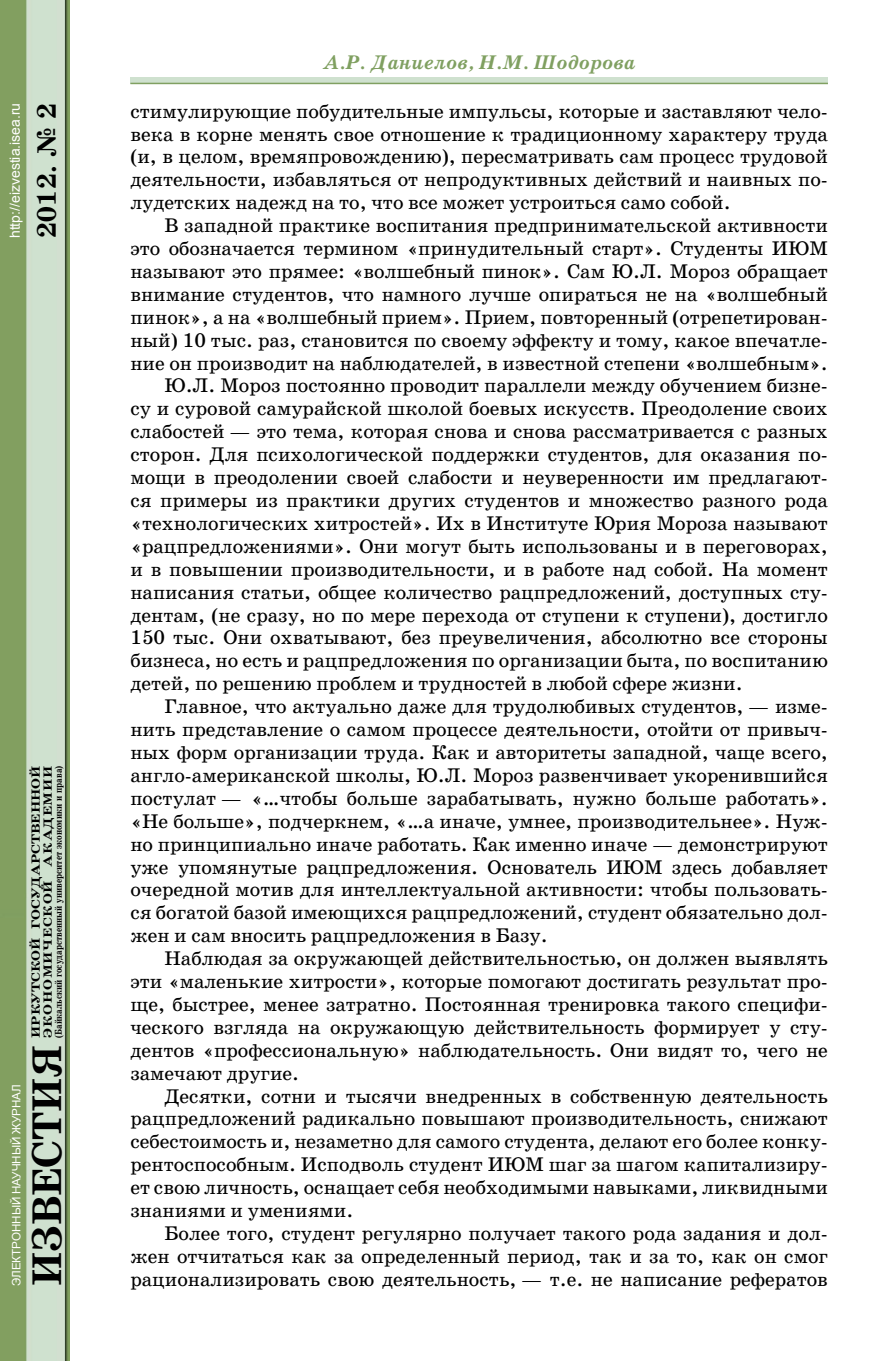
<style>
.page{position:relative;width:896px;height:1361px;background:#fff}
.page>*{position:absolute;margin:0;border:0;box-sizing:border-box;transform-origin:0 0}
.t1{font:700 42px "School Book C";color:#000}
.t2{font:700 27px "School Book C";color:#000}
.t3{font:20px/22.8px "School Book C";color:#000;text-align:justify}
.t4{font:italic 700 20px "School Book C";color:#80a061}
.t5{font:14px "Arial";color:#fff}
.t6{font:700 12px/12px "School Book C";color:#000;scale:1.25 1}
.t7{font:11.6px "Arial";color:#fff}
.t8{font:700 10px "School Book C";color:#000;scale:.85 1}
</style>
<div class="page">
<img style="left:0;top:0;width:70px;height:1361px">
<svg style="left:130px;top:77px;width:698px;height:6px;background:#cbddc9"></svg>
<hr style="left:130px;top:83px;width:698px;height:1px;background:#80a061">
<p class="t5" style="left:6px;top:238px;width:137px;rotate:-90deg">http://eizvestia.isea.ru</p>
<h2 class="t2" style="left:32px;top:238px;width:136px;rotate:-90deg">2012. № 2</h2>
<p class="t7" style="left:9px;top:1286px;width:203px;rotate:-90deg">ЭЛЕКТРОННЫЙ НАУЧНЫЙ ЖУРНАЛ</p>
<p class="t6" style="left:30px;top:1037px;width:219px;rotate:-90deg">ИРКУТСКОЙ ГОСУДАРСТВЕННОЙ<br>ЭКОНОМИЧЕСКОЙ АКАДЕМИИ</p>
<p class="t8" style="left:53px;top:1037px;width:322px;rotate:-90deg">(Байкальский государственный университет экономики и права)</p>
<h1 class="t1" style="left:23px;top:1286px;width:243px;rotate:-90deg">ИЗВЕСТИЯ</h1>
<p class="t4" style="left:323px;top:51px;width:314px">А.Р. Даниелов, Н.М. Шодорова</p>
<p class="t3" style="left:130px;top:100px;width:699px">стимулирующие побудительные импульсы, которые и заставляют чело&shy;века в корне менять свое отношение к традиционному характеру труда (и, в целом, времяпровождению), пересматривать сам процесс трудовой деятельности, избавляться от непродуктивных действий и наивных по&shy;лудетских надежд на то, что все может устроиться само собой.</p>
<p class="t3" style="left:164px;top:214px;width:665px">В западной практике воспитания предпринимательской активности</p>
<p class="t3" style="left:130px;top:237px;width:699px">это обозначается термином «принудительный старт». Студенты ИЮМ</p>
<p class="t3" style="left:130px;top:260px;width:699px">называют это прямее: «волшебный пинок». Сам Ю.Л. Мороз обращает</p>
<p class="t3" style="left:130px;top:283px;width:699px">внимание студентов, что намного лучше опираться не на «волшебный</p>
<p class="t3" style="left:130px;top:306px;width:699px">пинок», а на «волшебный прием». Прием, повторенный (отрепетирован-</p>
<p class="t3" style="left:130px;top:329px;width:699px">ный) 10 тыс. раз, становится по своему эффекту и тому, какое впечатле-</p>
<p class="t3" style="left:130px;top:352px;width:699px">ние он производит на наблюдателей, в известной степени «волшебным».</p>
<p class="t3" style="left:164px;top:374px;width:665px">Ю.Л. Мороз постоянно проводит параллели между обучением бизне-</p>
<p class="t3" style="left:130px;top:397px;width:699px">су и суровой самурайской школой боевых искусств. Преодоление своих</p>
<p class="t3" style="left:130px;top:420px;width:699px">слабостей — это тема, которая снова и снова рассматривается с разных</p>
<p class="t3" style="left:130px;top:443px;width:699px">сторон. Для психологической поддержки студентов, для оказания по-</p>
<p class="t3" style="left:130px;top:466px;width:699px">мощи в преодолении своей слабости и неуверенности им предлагают-</p>
<p class="t3" style="left:130px;top:489px;width:699px">ся примеры из практики других студентов и множество разного рода</p>
<p class="t3" style="left:130px;top:512px;width:699px">«технологических хитростей». Их в Институте Юрия Мороза называют</p>
<p class="t3" style="left:130px;top:535px;width:699px">«рацпредложениями». Они могут быть использованы и в переговорах,</p>
<p class="t3" style="left:130px;top:558px;width:699px">и в повышении производительности, и в работе над собой. На момент</p>
<p class="t3" style="left:130px;top:581px;width:699px">написания статьи, общее количество рацпредложений, доступных сту-</p>
<p class="t3" style="left:130px;top:603px;width:699px">дентам, (не сразу, но по мере перехода от ступени к ступени), достигло</p>
<p class="t3" style="left:130px;top:626px;width:699px">150 тыс. Они охватывают, без преувеличения, абсолютно все стороны</p>
<p class="t3" style="left:130px;top:649px;width:699px">бизнеса, но есть и рацпредложения по организации быта, по воспитанию</p>
<p class="t3" style="left:130px;top:672px;width:614px">детей, по решению проблем и трудностей в любой сфере жизни.</p>
<p class="t3" style="left:164px;top:695px;width:665px">Главное, что актуально даже для трудолюбивых студентов, — изме-</p>
<p class="t3" style="left:130px;top:718px;width:699px">нить представление о самом процессе деятельности, отойти от привыч-</p>
<p class="t3" style="left:130px;top:741px;width:699px">ных форм организации труда. Как и авторитеты западной, чаще всего,</p>
<p class="t3" style="left:130px;top:764px;width:699px">англо-американской школы, Ю.Л. Мороз развенчивает укоренившийся</p>
<p class="t3" style="left:130px;top:787px;width:699px">постулат — «…чтобы больше зарабатывать, нужно больше работать».</p>
<p class="t3" style="left:130px;top:810px;width:699px">«Не больше», подчеркнем, «…а иначе, умнее, производительнее». Нуж-</p>
<p class="t3" style="left:130px;top:832px;width:699px">но принципиально иначе работать. Как именно иначе — демонстрируют</p>
<p class="t3" style="left:130px;top:855px;width:699px">уже упомянутые рацпредложения. Основатель ИЮМ здесь добавляет</p>
<p class="t3" style="left:130px;top:878px;width:699px">очередной мотив для интеллектуальной активности: чтобы пользовать-</p>
<p class="t3" style="left:130px;top:901px;width:699px">ся богатой базой имеющихся рацпредложений, студент обязательно дол-</p>
<p class="t3" style="left:130px;top:924px;width:419px">жен и сам вносить рацпредложения в Базу.</p>
<p class="t3" style="left:164px;top:947px;width:665px">Наблюдая за окружающей действительностью, он должен выявлять</p>
<p class="t3" style="left:130px;top:970px;width:699px">эти «маленькие хитрости», которые помогают достигать результат про-</p>
<p class="t3" style="left:130px;top:993px;width:699px">ще, быстрее, менее затратно. Постоянная тренировка такого специфи-</p>
<p class="t3" style="left:130px;top:1016px;width:699px">ческого взгляда на окружающую действительность формирует у сту-</p>
<p class="t3" style="left:130px;top:1039px;width:699px">дентов «профессиональную» наблюдательность. Они видят то, чего не</p>
<p class="t3" style="left:130px;top:1061px;width:170px">замечают другие.</p>
<p class="t3" style="left:164px;top:1084px;width:665px">Десятки, сотни и тысячи внедренных в собственную деятельность</p>
<p class="t3" style="left:130px;top:1107px;width:699px">рацпредложений радикально повышают производительность, снижают</p>
<p class="t3" style="left:130px;top:1130px;width:699px">себестоимость и, незаметно для самого студента, делают его более конку-</p>
<p class="t3" style="left:130px;top:1153px;width:699px">рентоспособным. Исподволь студент ИЮМ шаг за шагом капитализиру-</p>
<p class="t3" style="left:130px;top:1176px;width:699px">ет свою личность, оснащает себя необходимыми навыками, ликвидными</p>
<p class="t3" style="left:130px;top:1199px;width:224px">знаниями и умениями.</p>
<p class="t3" style="left:164px;top:1222px;width:665px">Более того, студент регулярно получает такого рода задания и дол-</p>
<p class="t3" style="left:130px;top:1245px;width:699px">жен отчитаться как за определенный период, так и за то, как он смог</p>
<p class="t3" style="left:130px;top:1268px;width:699px">рационализировать свою деятельность, — т.е. не написание рефератов</p>
</div>
